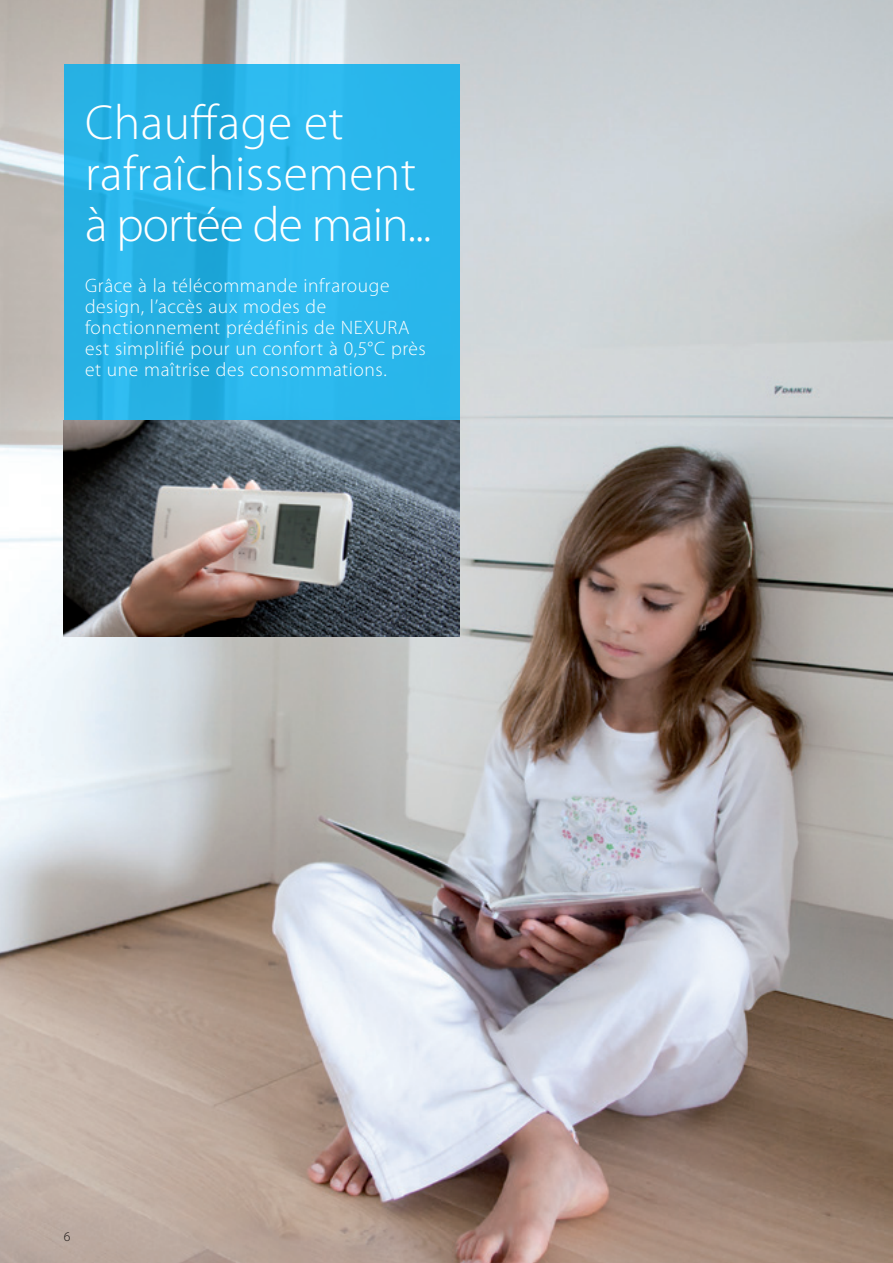
<style>
.page{position:relative;width:893px;height:1263px;background:#fff}
.page>*{position:absolute;margin:0;border:0;box-sizing:border-box;transform-origin:0 0}
.t1{font:300 49.5px/51px "Myriad Pro";letter-spacing:.01em;color:#fff}
.t2{font:300 19.5px/21px "Myriad Pro";letter-spacing:.03em;color:#fff}
.t3{font:300 13.5px "Myriad Pro";color:#231f20}
</style>
<div class="page">
<img style="left:0;top:0;width:893px;height:1263px">
<svg style="left:64px;top:64px;width:395px;height:357px;background:#29b4e9"></svg>
<img style="left:64px;top:421px;width:395px;height:215px">
<h1 class="t1" style="left:85px;top:98px;width:348px">Chauffage et rafraîchissement à portée de main...</h1>
<p class="t2" style="left:85px;top:275px;width:342px">Grâce à la télécommande infrarouge design, l’accès aux modes de fonctionnement prédéfinis de NEXURA est simplifié pour un confort à 0,5°C près et une maîtrise des consommations.</p>
<p class="t3" style="left:64px;top:1229px;width:8px">6</p>
</div>
